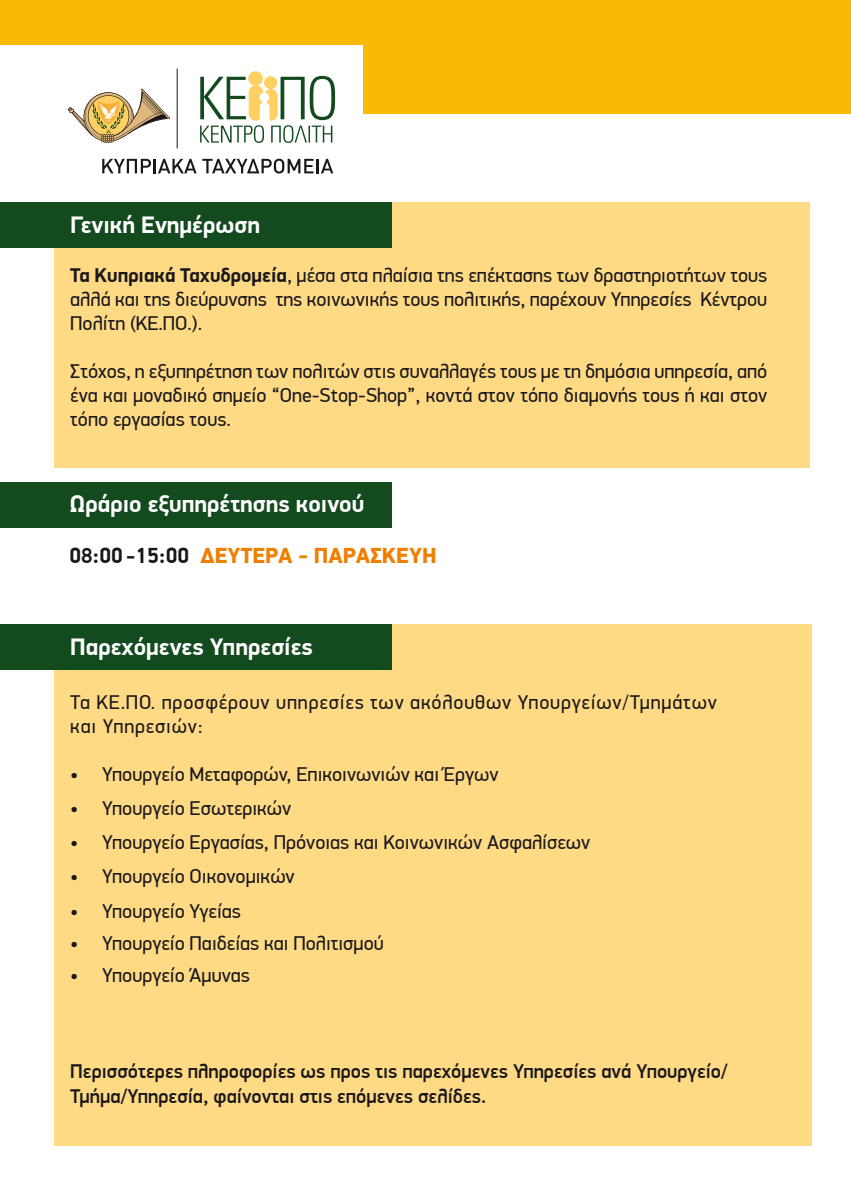
<style>
.page{position:relative;width:851px;height:1191px;background:#fff}
.page>*{position:absolute;margin:0;border:0;box-sizing:border-box;transform-origin:0 0}
.t1{font:700 24px "PF Din Display Pro";color:#fff}
.t2{font:900 22px "PF Din Display Pro";color:#ee7f00}
.t3{font:20px/24px "PF Din Display Pro";color:#1a171c;text-align:justify}
.t4{font:500 20px/25px "PF Din Display Pro";color:#1a171c}
.t5{font:20px/24px "PF Din Display Pro";letter-spacing:.04em;color:#1a171c}
.s1{font-weight:700}
.s2{font-weight:700;color:#1a171c}
</style>
<div class="page">
<div style="left:54px;top:202px;width:755px;height:266px;background:#feda85"></div>
<div style="left:54px;top:624px;width:757px;height:521px;background:#feda85"></div>
<div style="left:0;top:0;width:850px;height:113px;background:#faba04"></div>
<div style="left:0;top:45px;width:362px;height:136px;background:#fff"></div>
<svg style="left:200px;top:71px;width:135px;height:72px"></svg>
<svg style="left:68px;top:88px;width:102px;height:55px"></svg>
<hr style="left:177px;top:69px;width:1px;height:79px;background:#1a171c">
<svg style="left:102px;top:159px;width:211px;height:14px"></svg>
<hr style="left:316px;top:159px;width:3px;height:14px;background:#1a171c">
<svg style="left:321px;top:159px;width:12px;height:14px"></svg>
<div style="left:0;top:202px;width:391px;height:46px;background:#134a1e"></div>
<div style="left:0;top:624px;width:391px;height:45px;background:#134a1e"></div>
<div style="left:0;top:482px;width:391px;height:45px;background:#134a1e"></div>
<p class="t1" style="left:70px;top:210px;width:191px">Γενική Ενημέρωση</p>
<p class="t3" style="left:70px;top:263px;width:698px"><span class="s1">Τα Κυπριακά Ταχυδρομεία</span>, μέσα στα πλαίσια της επέκτασης των δραστηριοτήτων τους αλλά και της διεύρυνσης της κοινωνικής τους πολιτικής, παρέχουν Υπηρεσίες Κέντρου Πολίτη (ΚΕ.ΠΟ.).</p>
<p class="t3" style="left:70px;top:359px;width:698px">Στόχος, η εξυπηρέτηση των πολιτών στις συναλλαγές τους με τη δημόσια υπηρεσία, από ένα και μοναδικό σημείο “One-Stop-Shop”, κοντά στον τόπο διαμονής τους ή και στον τόπο εργασίας τους.</p>
<p class="t1" style="left:69px;top:489px;width:296px">Ωράριο εξυπηρέτησης κοινού</p>
<p class="t2" style="left:69px;top:542px;width:368px"><span class="s2">08:00 -15:00</span> Δευτέρα - Παρασκευή</p>
<p class="t1" style="left:70px;top:632px;width:244px">Παρεχόμενες Υπηρεσίες</p>
<p class="t5" style="left:70px;top:691px;width:648px">Τα ΚΕ.ΠΟ. προσφέρουν υπηρεσίες των ακόλουθων Υπουργείων/Τμημάτων και Υπηρεσιών:</p>
<p class="t3" style="left:70px;top:763px;width:429px">• Υπουργείο Μεταφορών, Επικοινωνιών και Έργων</p>
<p class="t3" style="left:70px;top:797px;width:222px">• Υπουργείο Εσωτερικών</p>
<p class="t3" style="left:70px;top:831px;width:521px">• Υπουργείο Εργασίας, Πρόνοιας και Κοινωνικών Ασφαλίσεων</p>
<p class="t3" style="left:70px;top:865px;width:226px">• Υπουργείο Οικονομικών</p>
<p class="t3" style="left:70px;top:899px;width:172px">• Υπουργείο Υγείας</p>
<p class="t3" style="left:70px;top:931px;width:315px">• Υπουργείο Παιδείας και Πολιτισμού</p>
<p class="t3" style="left:70px;top:963px;width:181px">• Υπουργείο Άμυνας</p>
<p class="t4" style="left:70px;top:1058px;width:659px">Περισσότερες πληροφορίες ως προς τις παρεχόμενες Υπηρεσίες ανά Υπουργείο/<br>Τμήμα/Υπηρεσία, φαίνονται στις επόμενες σελίδες.</p>
</div>
